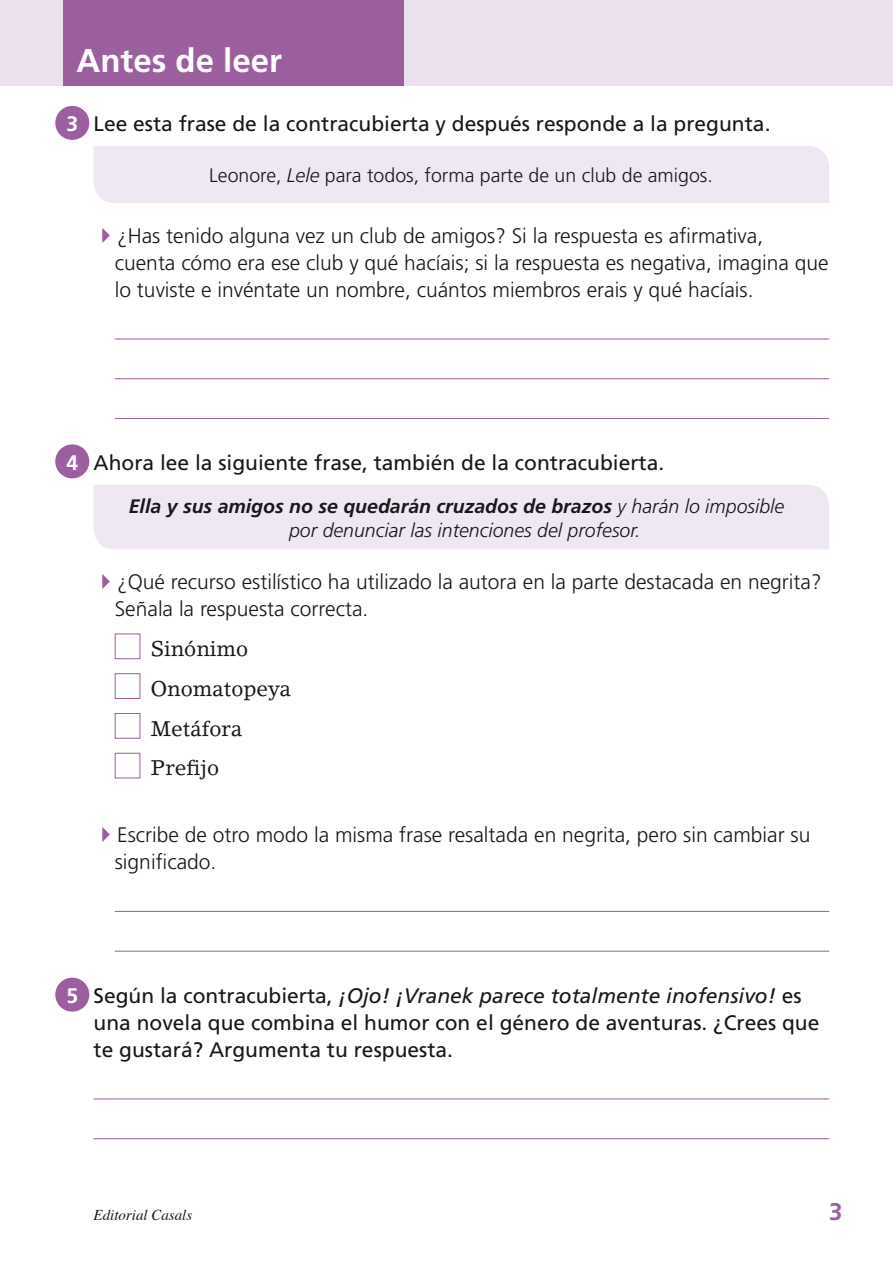
<style>
.page{position:relative;width:893px;height:1263px;background:#fff}
.page>*{position:absolute;margin:0;border:0;box-sizing:border-box;transform-origin:0 0}
.t1{font:700 33px "Frutiger";color:#fff}
.t2{font:700 24px "Frutiger";color:#9b5e9e}
.t3{font:300 21px/27px "Frutiger";color:#1a171c}
.t4{font:21px/27px "Frutiger";color:#1a171c}
.t5{font:21px/39.8px "Lino Letter Std";color:#1a171c}
.t6{font:700 21px "Frutiger";color:#fff}
.t7{font:italic 300 19.5px/24px "Frutiger";color:#1a171c}
.t8{font:300 19.5px "Frutiger";color:#1a171c}
.t9{font:italic 15px "Times";color:#1a171c}
.s1{font-style:italic}
.s2{font-weight:700}
</style>
<div class="page">
<div style="left:0;top:0;width:893px;height:85px;background:#eae0ee"></div>
<div style="left:64px;top:0;width:340px;height:85px;background:#9b5e9e"></div>
<hr style="left:115px;top:339px;width:714px;height:1px;background:#9b5e9e">
<hr style="left:115px;top:378px;width:714px;height:1px;background:#9b5e9e">
<hr style="left:115px;top:418px;width:714px;height:1px;background:#9b5e9e">
<hr style="left:115px;top:911px;width:714px;height:1px;background:#9b5e9e">
<hr style="left:115px;top:951px;width:714px;height:1px;background:#9b5e9e">
<hr style="left:94px;top:1098px;width:735px;height:1px;background:#9b5e9e">
<hr style="left:94px;top:1138px;width:735px;height:1px;background:#9b5e9e">
<div style="left:94px;top:146px;width:735px;height:57px;background:#efe8f2"></div>
<div style="left:94px;top:485px;width:735px;height:65px;background:#efe8f2"></div>
<div style="left:115px;top:634px;width:25px;height:25px;background:#fff;border:1px solid #9b5e9e"></div>
<div style="left:115px;top:673px;width:25px;height:26px;background:#fff;border:1px solid #9b5e9e"></div>
<div style="left:115px;top:713px;width:25px;height:26px;background:#fff;border:1px solid #9b5e9e"></div>
<div style="left:115px;top:753px;width:25px;height:25px;background:#fff;border:1px solid #9b5e9e"></div>
<div style="left:55px;top:106px;width:34px;height:34px;background:#9b5e9e;border-radius:50%"></div>
<div style="left:55px;top:444px;width:34px;height:34px;background:#9b5e9e;border-radius:50%"></div>
<div style="left:55px;top:978px;width:34px;height:34px;background:#9b5e9e;border-radius:50%"></div>
<h1 class="t1" style="left:77px;top:41px;width:207px">Antes de leer</h1>
<p class="t6" style="left:66px;top:111px;width:13px">3</p>
<p class="t4" style="left:94px;top:110px;width:678px">Lee esta frase de la contracubierta y después responde a la pregunta.</p>
<p class="t8" style="left:209px;top:164px;width:505px">Leonore, <span class="s1">Lele</span> para todos, forma parte de un club de amigos.</p>
<p class="t3" style="left:115px;top:222px;width:715px">¿Has tenido alguna vez un club de amigos? Si la respuesta es afirmativa,<br>cuenta cómo era ese club y qué hacíais; si la respuesta es negativa, imagina que lo tuviste e invéntate un nombre, cuántos miembros erais y qué hacíais.</p>
<p class="t6" style="left:66px;top:450px;width:13px">4</p>
<p class="t4" style="left:94px;top:449px;width:572px">Ahora lee la siguiente frase, también de la contracubierta.</p>
<p class="t7" style="left:289px;top:494px;width:497px;text-indent:-160px"><span class="s2">Ella y sus amigos no se quedarán cruzados de brazos</span> y harán lo imposible por denunciar las intenciones del profesor.</p>
<p class="t3" style="left:115px;top:568px;width:708px">¿Qué recurso estilístico ha utilizado la autora en la parte destacada en negrita?<br>Señala la respuesta correcta.</p>
<p class="t5" style="left:151px;top:629px;width:142px">Sinónimo<br>Onomatopeya<br>Metáfora<br>Prefijo</p>
<p class="t3" style="left:115px;top:821px;width:697px">Escribe de otro modo la misma frase resaltada en negrita, pero sin cambiar su significado.</p>
<p class="t6" style="left:66px;top:983px;width:13px">5</p>
<p class="t4" style="left:94px;top:982px;width:727px">Según la contracubierta, <span class="s1">¡Ojo! ¡Vranek parece totalmente inofensivo!</span> es una novela que combina el humor con el género de aventuras. ¿Crees que te gustará? Argumenta tu respuesta.</p>
<p class="t9" style="left:94px;top:1202px;width:100px">Editorial Casals</p>
<p class="t2" style="left:829px;top:1198px;width:15px">3</p>
</div>
